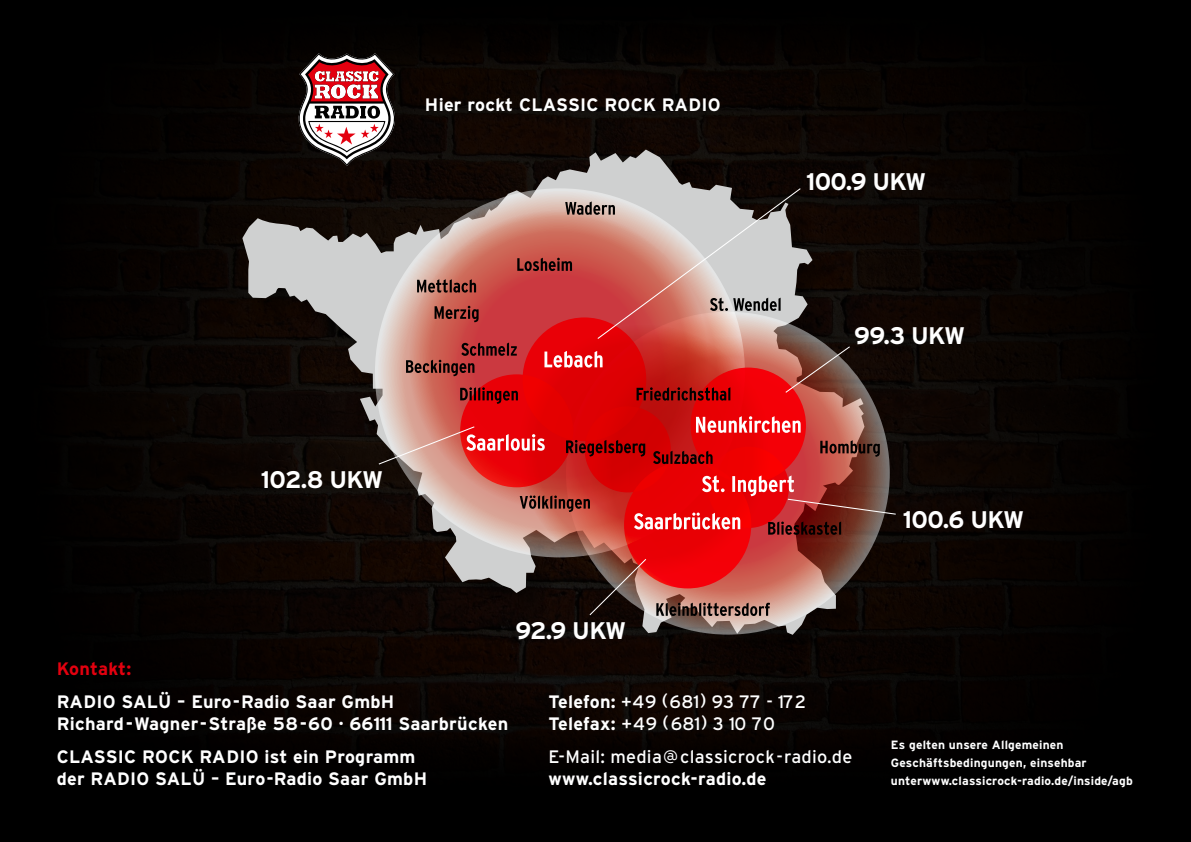
<style>
.page{position:relative;width:1191px;height:842px;background:#000}
.page>*{position:absolute;margin:0;border:0;box-sizing:border-box;transform-origin:0 0}
.t1{font:700 24px "Interstate Plus";letter-spacing:-.025em;color:#fff}
.t2{font:700 18px/22px "Interstate Plus";letter-spacing:.015em;color:#fff}
.t3{font:18px/22px "Interstate Plus";letter-spacing:.015em;color:#fff}
.t4{font:700 18px "Interstate Plus";letter-spacing:.005em;color:#e3000f}
.t5{font:700 12px/18px "Interstate Plus";letter-spacing:.015em;color:#fff}
.s1{font-weight:700}
</style>
<div class="page">
<svg style="left:297px;top:53px;width:98px;height:97px"></svg>
<div style="left:246px;top:154px;width:642px;height:505px;background:#0f0501"></div>
<svg style="left:242px;top:150px;width:622px;height:485px"></svg>
<svg style="left:566px;top:312px;width:323px;height:323px;background:#9c857c"></svg>
<svg style="left:383px;top:198px;width:354px;height:350px;background:#dc958b"></svg>
<svg style="left:589px;top:336px;width:277px;height:274px;background:#bd5b4f"></svg>
<div style="left:690px;top:368px;width:116px;height:115px;background:#f40007;border-radius:50%"></div>
<svg style="left:497px;top:314px;width:298px;height:294px"></svg>
<svg style="left:588px;top:558px;width:59px;height:58px"></svg>
<svg style="left:696px;top:416px;width:104px;height:17px"></svg>
<svg style="left:377px;top:425px;width:168px;height:40px;background:#d6635f"></svg>
<svg style="left:520px;top:495px;width:70px;height:17px"></svg>
<svg style="left:653px;top:451px;width:59px;height:13px"></svg>
<svg style="left:820px;top:440px;width:59px;height:17px"></svg>
<svg style="left:656px;top:603px;width:114px;height:13px"></svg>
<svg style="left:634px;top:475px;width:263px;height:60px;background:#b92b2b"></svg>
<svg style="left:566px;top:440px;width:79px;height:17px"></svg>
<svg style="left:406px;top:187px;width:445px;height:217px"></svg>
<p class="t2" style="left:425px;top:93px;width:297px">Hier rockt CLASSIC ROCK RADIO</p>
<h1 class="t1" style="left:261px;top:466px;width:124px">102.8 UKW</h1>
<h1 class="t1" style="left:515px;top:617px;width:112px">92.9 UKW</h1>
<h1 class="t1" style="left:806px;top:168px;width:122px">100.9 UKW</h1>
<h1 class="t1" style="left:854px;top:322px;width:112px">99.3 UKW</h1>
<h1 class="t1" style="left:903px;top:506px;width:123px">100.6 UKW</h1>
<p class="t4" style="left:57px;top:658px;width:76px">Kontakt:</p>
<p class="t2" style="left:57px;top:690px;width:453px">RADIO SALÜ – Euro-Radio Saar GmbH<br>Richard-Wagner-Straße 58-60 · 66111 Saarbrücken</p>
<p class="t2" style="left:57px;top:746px;width:372px">CLASSIC ROCK RADIO ist ein Programm der RADIO SALÜ – Euro-Radio Saar GmbH</p>
<p class="t3" style="left:548px;top:690px;width:259px"><span class="s1">Telefon:</span> +49 (681) 93 77 - 172<br><span class="s1">Telefax:</span> +49 (681) 3 10 70</p>
<p class="t3" style="left:548px;top:746px;width:305px">E-Mail: media@classicrock-radio.de</p>
<p class="t2" style="left:548px;top:768px;width:220px">www.classicrock-radio.de</p>
<p class="t5" style="left:891px;top:736px;width:243px">Es gelten unsere Allgemeinen<br>Geschäftsbedingungen, einsehbar unterwww.classicrock-radio.de/inside/agb</p>
</div>
